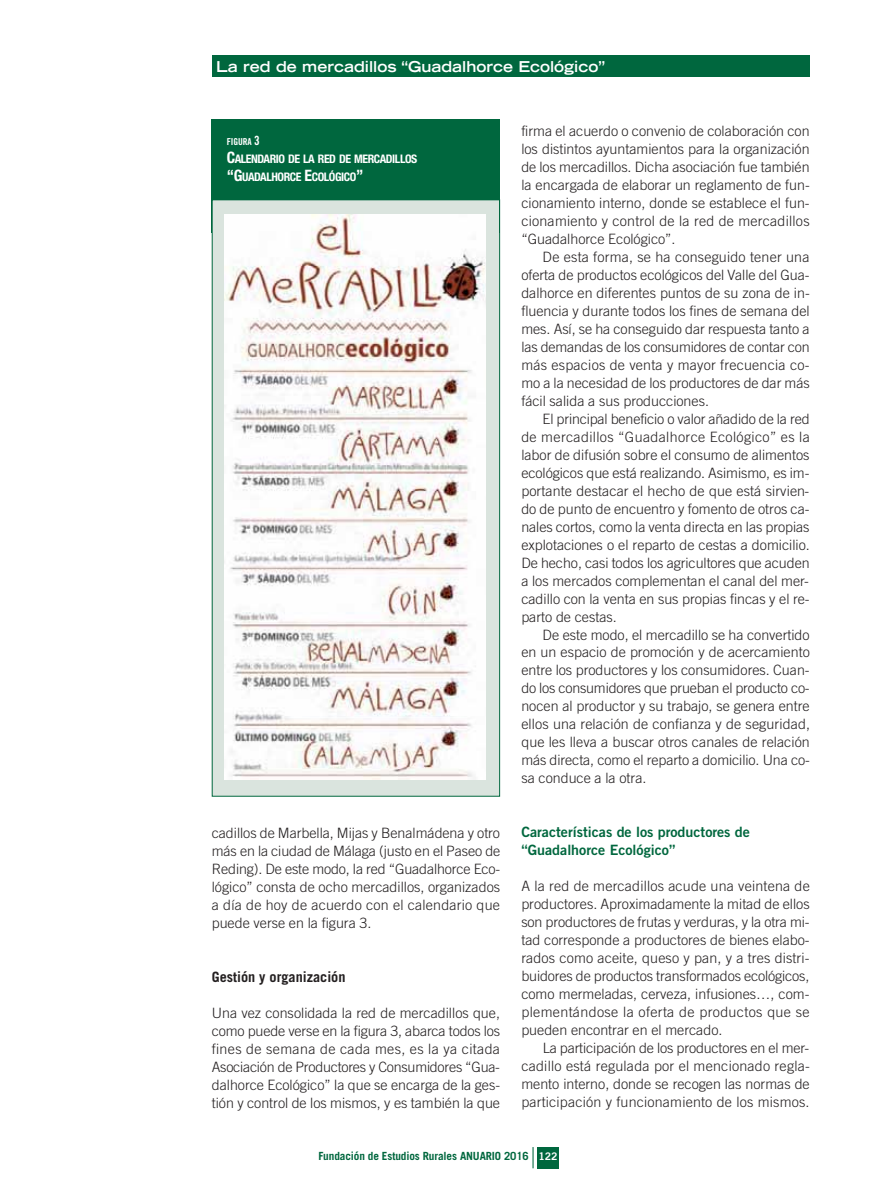
<style>
.page{position:relative;width:876px;height:1198px;background:#fff}
.page>*{position:absolute;margin:0;border:0;box-sizing:border-box;transform-origin:0 0}
.t1{font:700 expanded 15px "Trade Gothic LH";color:#fff}
.t2{font:300 14.25px/18px "Trade Gothic";color:#231f20;text-align:justify}
.t3{font:14.25px/18px "Trade Gothic Bold Two";color:#00673e}
.t4{font:700 14.25px "Trade Gothic";color:#231f20}
.t5{font:700 condensed 11.85px/18px "Helvetica Neue";letter-spacing:-.035em;color:#fff}
.t6{font:700 11.25px "Trade Gothic";letter-spacing:-.01em;color:#00673e}
.t7{font:9.6px "Trade Gothic Bold Cond Twenty";letter-spacing:-.015em;color:#fff}
.s1{font-size:12.75px}
.s2{font-size:15.75px}
.s3{font-family:"Trade Gothic Bold Two";font-weight:400;font-size:10.5px;color:#fff}
</style>
<div class="page">
<div style="left:212px;top:55px;width:597px;height:22px;background:#00673e"></div>
<div style="left:537px;top:1147px;width:21px;height:21px;background:#00673e"></div>
<svg style="left:532px;top:1147px;width:1px;height:21px"></svg>
<div style="left:212px;top:119px;width:288px;height:113px;background:#00673e"></div>
<div style="left:212px;top:200px;width:287px;height:596px;background:#dae4de"></div>
<img style="left:224px;top:215px;width:261px;height:564px">
<div style="left:212px;top:199px;width:288px;height:598px;border:1px solid #00673e"></div>
<p class="t1" style="left:216px;top:61px;width:390px">La red de mercadillos “Guadalhorce Ecológico”</p>
<p class="t7" style="left:227px;top:138px;width:35px">FIGURA <span class="s1">3</span></p>
<p class="t5" style="left:227px;top:151px;width:192px"><span class="s2">C</span>ALENDARIO DE LA RED DE MERCADILLOS <span class="s2">“G</span>UADALHORCE <span class="s2">E</span>COLÓGICO<span class="s2">”</span></p>
<p class="t2" style="left:212px;top:825px;width:290px">cadillos de Marbella, Mijas y Benalmádena y otro más en la ciudad de Málaga (justo en el Paseo de Reding). De este modo, la red “Guadalhorce Eco&shy;lógico” consta de ocho mercadillos, organizados a día de hoy de acuerdo con el calendario que puede verse en la figura 3.</p>
<p class="t4" style="left:212px;top:971px;width:135px">Gestión y organización</p>
<p class="t2" style="left:212px;top:1005px;width:290px">Una vez consolidada la red de mercadillos que, como puede verse en la figura 3, abarca todos los fines de semana de cada mes, es la ya citada Asociación de Productores y Consumidores “Gua&shy;dalhorce Ecológico” la que se encarga de la ges&shy;tión y control de los mismos, y es también la que</p>
<p class="t2" style="left:521px;top:123px;width:290px">firma el acuerdo o convenio de colaboración con los distintos ayuntamientos para la organización de los mercadillos. Dicha asociación fue también la encargada de elaborar un reglamento de fun&shy;cionamiento interno, donde se establece el fun&shy;cionamiento y control de la red de mercadillos “Guadalhorce Ecológico”.</p>
<p class="t2" style="left:521px;top:249px;width:290px;text-indent:21px">De esta forma, se ha conseguido tener una oferta de productos ecológicos del Valle del Gua&shy;dalhorce en diferentes puntos de su zona de in&shy;fluencia y durante todos los fines de semana del mes. Así, se ha conseguido dar respuesta tanto a las demandas de los consumidores de contar con más espacios de venta y mayor frecuencia co&shy;mo a la necesidad de los productores de dar más fácil salida a sus producciones.</p>
<p class="t2" style="left:521px;top:411px;width:290px;text-indent:21px">El principal beneficio o valor añadido de la red de mercadillos “Guadalhorce Ecológico” es la labor de difusión sobre el consumo de alimentos ecológicos que está realizando. Asimismo, es im&shy;portante destacar el hecho de que está sirvien&shy;do de punto de encuentro y fomento de otros ca&shy;nales cortos, como la venta directa en las propias explotaciones o el reparto de cestas a domicilio.<br>De hecho, casi todos los agricultores que acuden a los mercados complementan el canal del mer&shy;cadillo con la venta en sus propias fincas y el re&shy;parto de cestas.</p>
<p class="t2" style="left:521px;top:627px;width:290px;text-indent:21px">De este modo, el mercadillo se ha convertido en un espacio de promoción y de acercamiento entre los productores y los consumidores. Cuan&shy;do los consumidores que prueban el producto co&shy;nocen al productor y su trabajo, se genera entre ellos una relación de confianza y de seguridad, que les lleva a buscar otros canales de relación más directa, como el reparto a domicilio. Una co&shy;sa conduce a la otra.</p>
<p class="t3" style="left:521px;top:825px;width:230px">Características de los productores de “Guadalhorce Ecológico”</p>
<p class="t2" style="left:521px;top:879px;width:290px">A la red de mercadillos acude una veintena de productores. Aproximadamente la mitad de ellos son productores de frutas y verduras, y la otra mi&shy;tad corresponde a productores de bienes elabo&shy;rados como aceite, queso y pan, y a tres distri&shy;buidores de productos transformados ecológicos, como mermeladas, cerveza, infusiones…, com&shy;plementándose la oferta de productos que se pueden encontrar en el mercado.</p>
<p class="t2" style="left:521px;top:1041px;width:290px;text-indent:21px">La participación de los productores en el mer&shy;cadillo está regulada por el mencionado regla&shy;mento interno, donde se recogen las normas de participación y funcionamiento de los mismos.</p>
<p class="t6" style="left:318px;top:1152px;width:240px">Fundación de Estudios Rurales ANUARIO 2016 <span class="s3">122</span></p>
</div>
